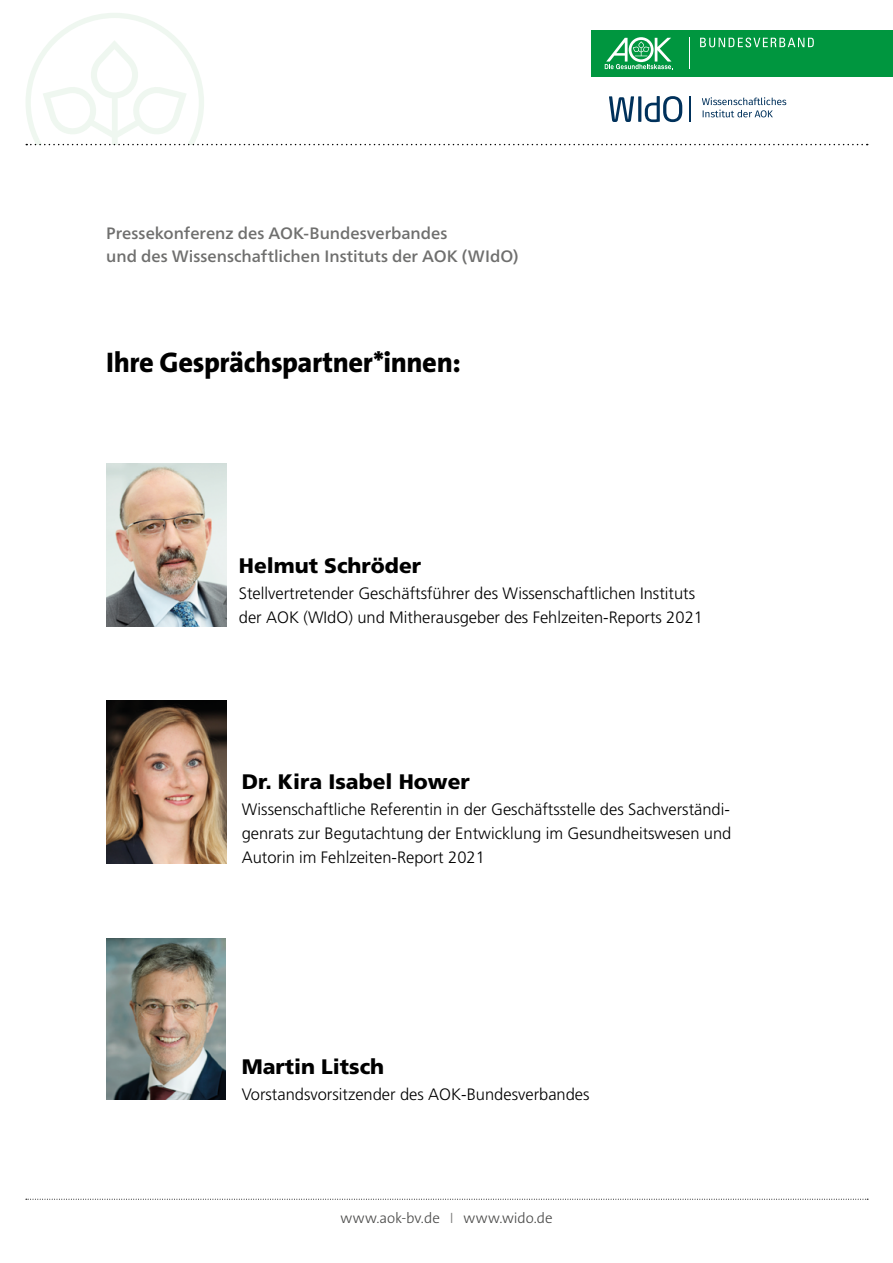
<style>
.page{position:relative;width:893px;height:1263px;background:#fff}
.page>*{position:absolute;margin:0;border:0;box-sizing:border-box;transform-origin:0 0}
.t1{font:800 28.5px "The Sans B8";letter-spacing:-.015em;color:#000}
.t2{font:900 21px "Frutiger LT";color:#000}
.t3{font:300 16.5px/24px "Frutiger LT";color:#000}
.t4{font:500 16.5px/22.5px "Frutiger Neue LT Pro";color:#6f6f6e}
.t5{font:300 15px "The Sans B3";letter-spacing:-.005em;color:#494948}
.s1{color:#7b7b7a}
</style>
<div class="page">
<img style="left:107px;top:938px;width:119px;height:162px">
<div style="left:591px;top:30px;width:302px;height:47px;background:#00963f"></div>
<svg style="left:26px;top:13px;width:842px;height:132px"></svg>
<hr style="left:689px;top:96px;width:2px;height:26px;background:#00315b">
<svg style="left:26px;top:1199px;width:842px;height:1px"></svg>
<img style="left:107px;top:700px;width:120px;height:163px">
<img style="left:107px;top:463px;width:120px;height:163px">
<p class="t4" style="left:106px;top:222px;width:414px">Pressekonferenz des AOK-Bundesverbandes<br>und des Wissenschaftlichen Instituts der AOK (WIdO)</p>
<h1 class="t1" style="left:106px;top:347px;width:356px">Ihre Gesprächspartner*innen:</h1>
<p class="t2" style="left:239px;top:553px;width:184px">Helmut Schröder</p>
<p class="t3" style="left:239px;top:581px;width:466px">Stellvertretender Geschäftsführer des Wissenschaftlichen Instituts der AOK (WIdO) und Mitherausgeber des Fehlzeiten-Reports 2021</p>
<p class="t2" style="left:242px;top:769px;width:230px">Dr. Kira Isabel Hower</p>
<p class="t3" style="left:242px;top:798px;width:491px;text-align:justify">Wissenschaftliche Referentin in der Geschäftsstelle des Sachverständi&shy;genrats zur Begutachtung der Entwicklung im Gesundheitswesen und Autorin im Fehlzeiten-Report 2021</p>
<p class="t2" style="left:242px;top:1054px;width:144px">Martin Litsch</p>
<p class="t3" style="left:242px;top:1083px;width:349px">Vorstandsvorsitzender des AOK-Bundesverbandes</p>
<p class="t5" style="left:340px;top:1210px;width:214px">www.aok-bv.de <span class="s1">I</span> www.wido.de</p>
</div>
